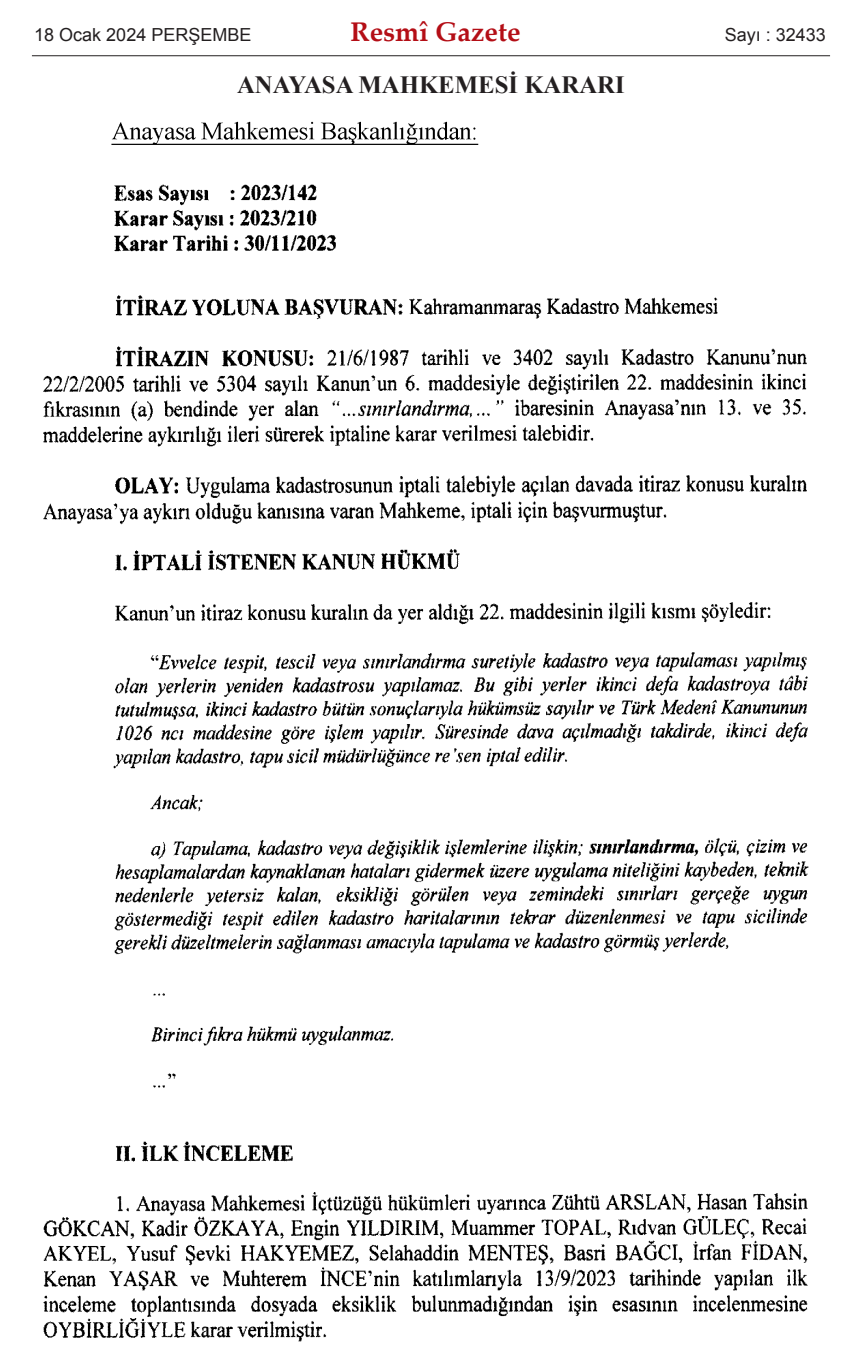
<style>
.page{position:relative;width:862px;height:1365px;background:#fff}
.page>*{position:absolute;margin:0;border:0;box-sizing:border-box;transform-origin:0 0}
.t1{font:700 27px "Palatino Linotype";color:#b40e16}
.t2{font:700 24.75px "Times New Roman";color:#231f20}
.t3{font:18px "Arial";color:#231f20}
</style>
<div class="page">
<img style="left:43px;top:121px;width:766px;height:1221px">
<hr style="left:32px;top:55px;width:797px;height:1px;background:#231f20">
<p class="t3" style="left:34px;top:25px;width:219px">18 Ocak 2024 PERŞEMBE</p>
<h1 class="t1" style="left:350px;top:21px;width:171px">Resmî Gazete</h1>
<p class="t3" style="left:724px;top:25px;width:103px">Sayı : 32433</p>
<h2 class="t2" style="left:237px;top:71px;width:389px">ANAYASA MAHKEMESİ KARARI</h2>
</div>
